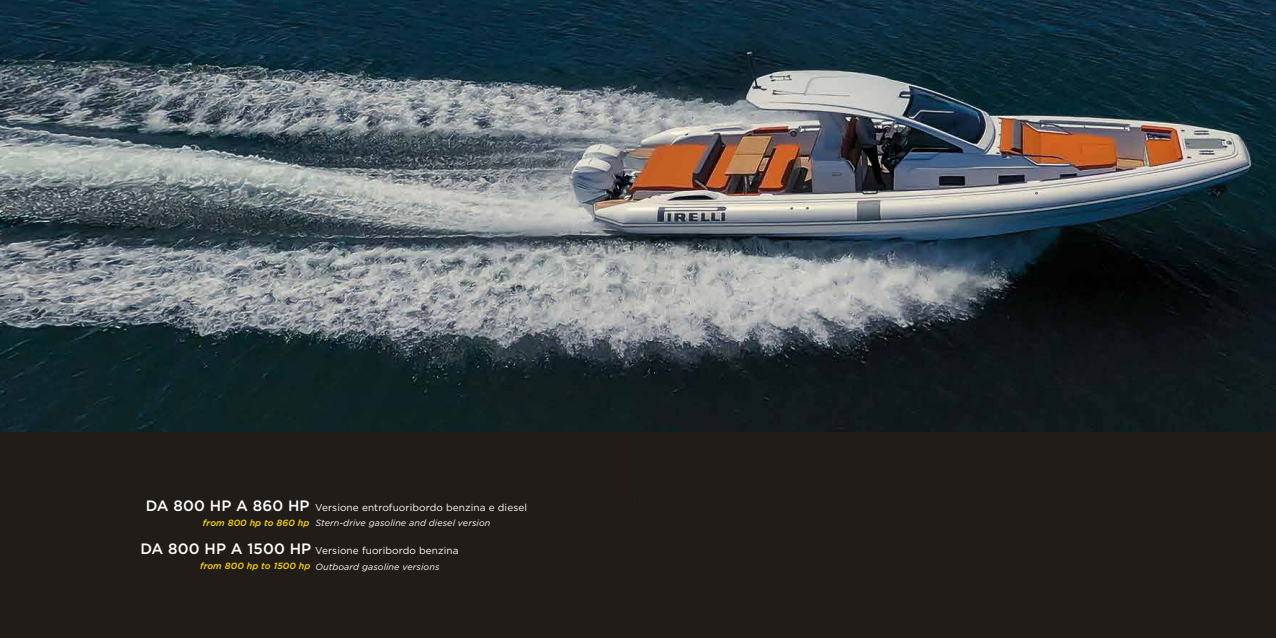
<style>
.page{position:relative;width:1276px;height:638px;background:#fff}
.page>*{position:absolute;margin:0;border:0;box-sizing:border-box;transform-origin:0 0}
.t1{font:500 15px "Gotham";letter-spacing:.01em;color:#fff}
.t2{font:10px "Gotham";letter-spacing:.01em;color:#fff}
.t3{font:italic 9px "Gotham";letter-spacing:.01em;color:#fff}
.t4{font:italic 500 9px "Gotham";letter-spacing:.01em;color:#ffdb00}
</style>
<div class="page">
<img style="left:0;top:0;width:1276px;height:432px">
<div style="left:0;top:432px;width:638px;height:206px;background:#211c18"></div>
<div style="left:638px;top:432px;width:638px;height:206px;background:#211c18"></div>
<h1 class="t1" style="left:146px;top:496px;width:165px">DA 800 HP A 860 HP</h1>
<p class="t4" style="left:203px;top:517px;width:108px">from 800 hp to 860 hp</p>
<h1 class="t1" style="left:140px;top:539px;width:172px">DA 800 HP A 1500 HP</h1>
<p class="t4" style="left:200px;top:560px;width:112px">from 800 hp to 1500 hp</p>
<p class="t2" style="left:315px;top:501px;width:213px">Versione entrofuoribordo benzina e diesel</p>
<p class="t3" style="left:315px;top:517px;width:176px">Stern-drive gasoline and diesel version</p>
<p class="t2" style="left:315px;top:544px;width:145px">Versione fuoribordo benzina</p>
<p class="t3" style="left:315px;top:560px;width:126px">Outboard gasoline versions</p>
</div>
